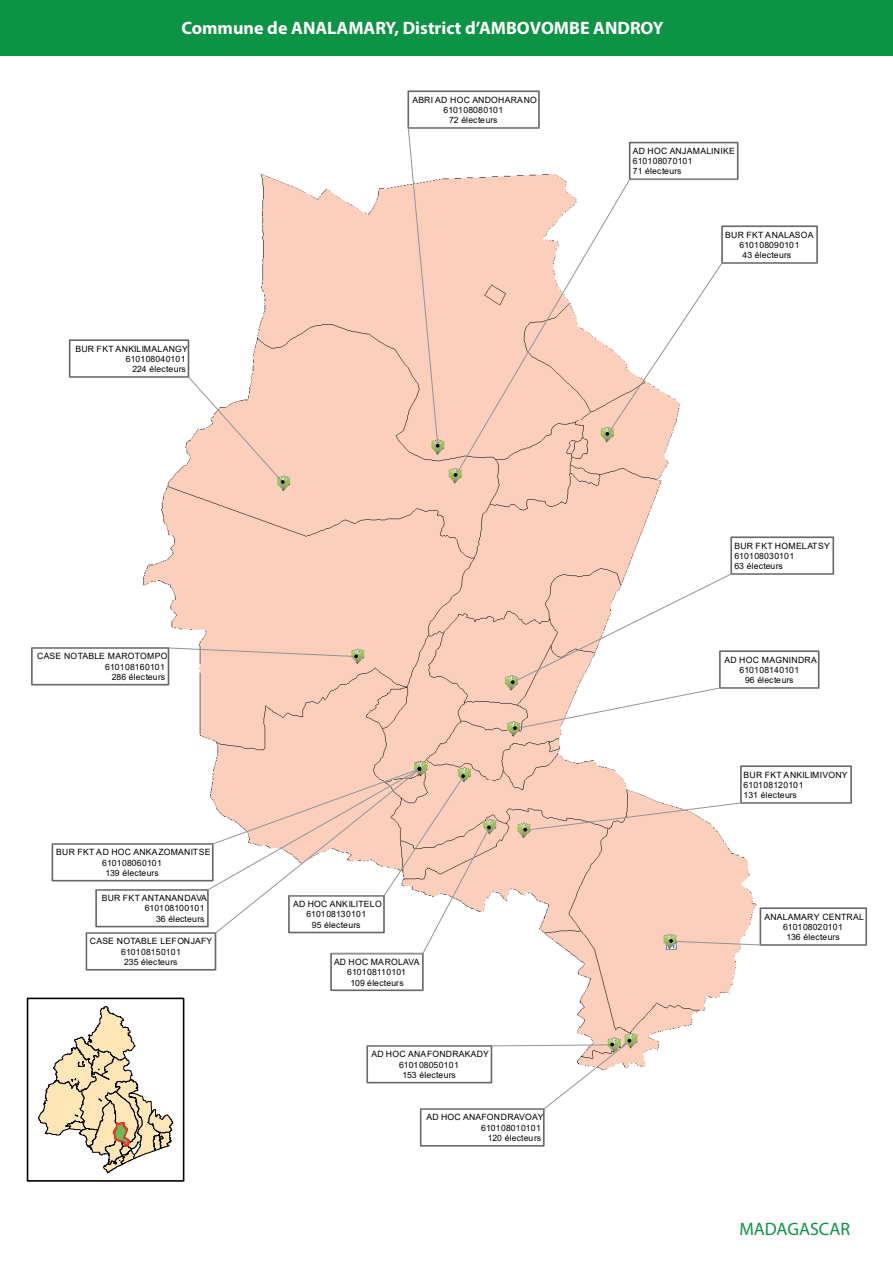
<style>
.page{position:relative;width:893px;height:1263px;background:#fff}
.page>*{position:absolute;margin:0;border:0;box-sizing:border-box;transform-origin:0 0}
.t1{font:700 18px "Myriad Pro";color:#fff}
.t2{font:18px "Myriad Pro";color:#0d9344}
.t3{font:8.7px/10.2px "Arial";letter-spacing:.02em;color:#000002;text-align:center}
.t4{font:8.7px/10.2px "Arial";letter-spacing:.02em;color:#000001;text-align:center}
</style>
<div class="page">
<div style="left:0;top:0;width:893px;height:56px;background:#0d9344"></div>
<img style="left:26px;top:141px;width:842px;height:1041px">
<div style="left:721px;top:225px;width:97px;height:39px;background:#fff;border:2px solid #646869"></div>
<svg style="left:738px;top:262px;width:80px;height:174px"></svg>
<div style="left:86px;top:932px;width:130px;height:38px;background:#fff;border:2px solid #646869"></div>
<div style="left:420px;top:1108px;width:125px;height:38px;background:#fff;border:2px solid #646869"></div>
<svg style="left:367px;top:1039px;width:264px;height:70px"></svg>
<div style="left:407px;top:90px;width:133px;height:39px;background:#fff;border:2px solid #646869"></div>
<svg style="left:408px;top:127px;width:131px;height:321px"></svg>
<div style="left:629px;top:142px;width:109px;height:38px;background:#fff;border:2px solid #646869"></div>
<svg style="left:454px;top:179px;width:284px;height:298px"></svg>
<div style="left:69px;top:339px;width:120px;height:39px;background:#fff;border:2px solid #646869"></div>
<svg style="left:69px;top:376px;width:216px;height:109px"></svg>
<div style="left:31px;top:647px;width:138px;height:38px;background:#fff;border:2px solid #646869"></div>
<svg style="left:31px;top:647px;width:328px;height:11px"></svg>
<div style="left:730px;top:536px;width:104px;height:39px;background:#fff;border:2px solid #646869"></div>
<svg style="left:511px;top:573px;width:323px;height:157px"></svg>
<div style="left:760px;top:907px;width:107px;height:39px;background:#fff;border:2px solid #646869"></div>
<svg style="left:669px;top:939px;width:198px;height:6px"></svg>
<div style="left:330px;top:953px;width:94px;height:38px;background:#fff;border:2px solid #646869"></div>
<svg style="left:52px;top:767px;width:439px;height:187px"></svg>
<div style="left:740px;top:765px;width:112px;height:39px;background:#fff;border:2px solid #646869"></div>
<svg style="left:523px;top:802px;width:329px;height:29px"></svg>
<svg style="left:38px;top:1006px;width:135px;height:167px"></svg>
<div style="left:27px;top:997px;width:157px;height:185px;border:2px solid #000001"></div>
<h1 class="t1" style="left:181px;top:16px;width:484px">Commune de ANALAMARY, District d’AMBOVOMBE ANDROY</h1>
<p class="t3" style="left:75px;top:343px;width:114px;text-align:right">BUR FKT ANKILIMALANGY<br>610108040101<br>224 électeurs</p>
<p class="t3" style="left:412px;top:94px;width:126px">ABRI AD HOC ANDOHARANO<br>610108080101<br>72 électeurs</p>
<p class="t3" style="left:37px;top:651px;width:132px;text-align:right">CASE NOTABLE MAROTOMPO<br>610108160101<br>286 électeurs</p>
<p class="t3" style="left:56px;top:847px;width:156px">BUR FKT AD HOC ANKAZOMANITSE<br>610108060101<br>139 électeurs</p>
<p class="t3" style="left:102px;top:893px;width:107px;text-align:right">BUR FKT ANTANANDAVA<br>610108100101<br>36 électeurs</p>
<p class="t4" style="left:90px;top:936px;width:124px">CASE NOTABLE LEFONJAFY<br>610108150101</p>
<p class="t3" style="left:124px;top:957px;width:55px">235 électeurs</p>
<p class="t3" style="left:293px;top:899px;width:90px">AD HOC ANKILITELO<br>610108130101<br>95 électeurs</p>
<p class="t4" style="left:334px;top:957px;width:87px">AD HOC MAROLAVA<br>610108110101</p>
<p class="t3" style="left:350px;top:977px;width:55px">109 électeurs</p>
<p class="t3" style="left:371px;top:1049px;width:119px">AD HOC ANAFONDRAKADY<br>610108050101<br>153 électeurs</p>
<p class="t3" style="left:426px;top:1112px;width:118px;text-align:right">AD HOC ANAFONDRAVOAY<br>610108010101<br>120 électeurs</p>
<p class="t3" style="left:633px;top:146px;width:103px;text-align:left">AD HOC ANJAMALINIKE<br>610108070101<br>71 électeurs</p>
<p class="t3" style="left:725px;top:229px;width:90px">BUR FKT ANALASOA</p>
<p class="t3" style="left:740px;top:240px;width:61px">610108090101</p>
<p class="t3" style="left:742px;top:250px;width:50px">43 électeurs</p>
<p class="t3" style="left:734px;top:540px;width:97px;text-align:left">BUR FKT HOMELATSY<br>610108030101<br>63 électeurs</p>
<p class="t3" style="left:725px;top:654px;width:94px">AD HOC MAGNINDRA<br>610108140101<br>96 électeurs</p>
<p class="t4" style="left:744px;top:769px;width:106px;text-align:left">BUR FKT ANKILIMIVONY<br>610108120101</p>
<p class="t3" style="left:744px;top:790px;width:55px">131 électeurs</p>
<p class="t3" style="left:765px;top:911px;width:101px">ANALAMARY CENTRAL<br>610108020101<br>136 électeurs</p>
<h1 class="t2" style="left:740px;top:1218px;width:112px">MADAGASCAR</h1>
</div>
